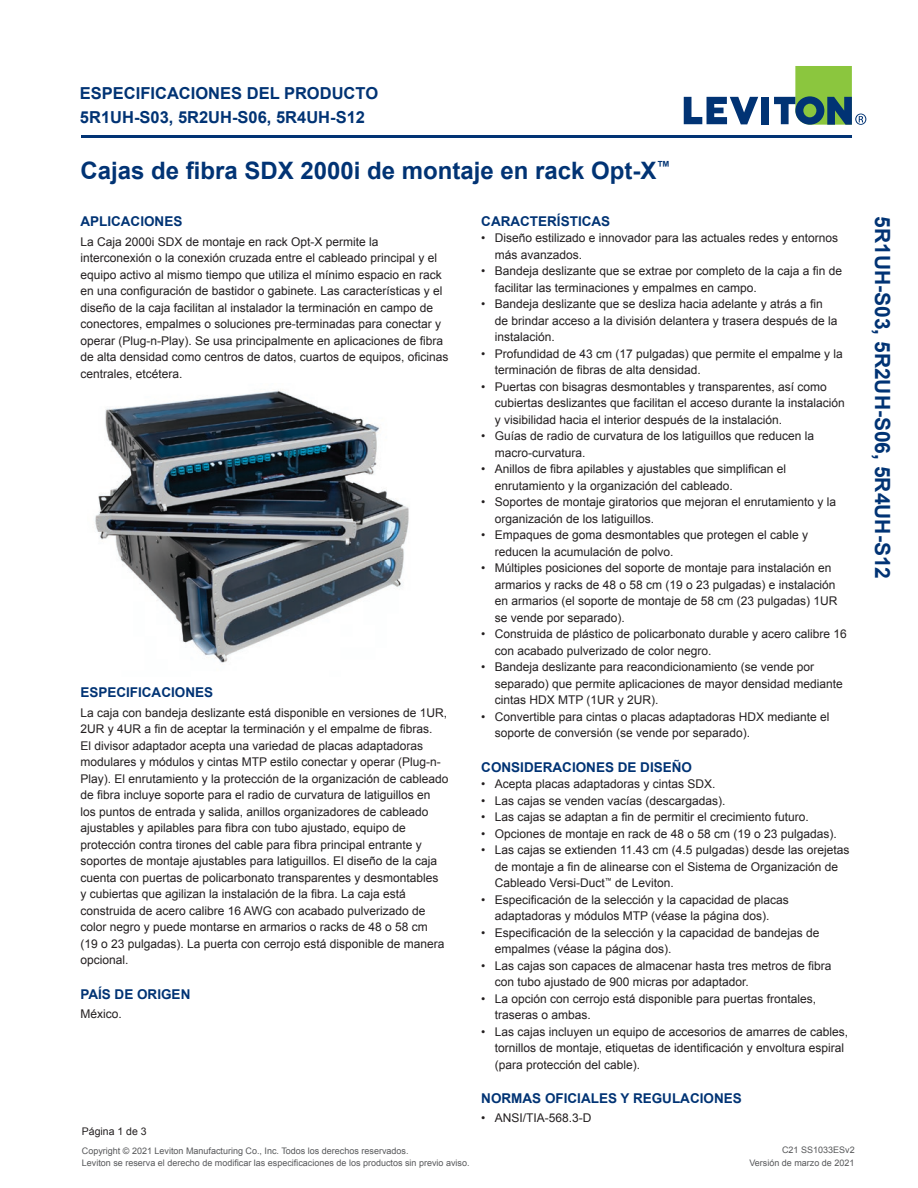
<style>
.page{position:relative;width:918px;height:1188px;background:#fff}
.page>*{position:absolute;margin:0;border:0;box-sizing:border-box;transform-origin:0 0}
.Product_Name_Header{font:700 24px "Arial";color:#013374}
.Side_Tab_Part__s{font:700 21px "Arial";color:#013374}
.PRODUCT_SPECIFICATIO{font:700 16.5px "Arial";color:#013374}
.Subheads{font:700 13.5px "Arial";color:#013374}
.Body{font:12px/16.5px "Arial";color:#231f20}
.t1{font:10.5px "Arial";color:#231f20}
.Mouse_Type{font:9px/12px "Arial";color:#57585a}
</style>
<div class="page">
<svg style="left:684px;top:97px;width:74px;height:27px"></svg>
<div style="left:761px;top:97px;width:8px;height:27px;background:#013374"></div>
<svg style="left:774px;top:66px;width:92px;height:59px"></svg>
<hr style="left:81px;top:135px;width:771px;height:3px;background:#013374">
<img style="left:95px;top:390px;width:314px;height:273px">
<p class="PRODUCT_SPECIFICATIO" style="left:80px;top:82px;width:300px">ESPECIFICACIONES DEL PRODUCTO</p>
<p class="PRODUCT_SPECIFICATIO" style="left:80px;top:106px;width:287px">5R1UH-S03, 5R2UH-S06, 5R4UH-S12</p>
<p class="Product_Name_Header" style="left:80px;top:155px;width:592px">Cajas de fibra SDX 2000i de montaje en rack Opt-X<sup>™</sup></p>
<p class="Subheads" style="left:481px;top:212px;width:130px">CARACTERÍSTICAS</p>
<p class="Body" style="left:495px;top:230px;width:345px;text-indent:-14px">• Diseño estilizado e innovador para las actuales redes y entornos más avanzados.</p>
<p class="Body" style="left:495px;top:263px;width:349px;text-indent:-14px">• Bandeja deslizante que se extrae por completo de la caja a fin de facilitar las terminaciones y empalmes en campo.</p>
<p class="Body" style="left:495px;top:296px;width:344px;text-indent:-14px">• Bandeja deslizante que se desliza hacia adelante y atrás a fin de brindar acceso a la división delantera y trasera después de la instalación.</p>
<p class="Body" style="left:495px;top:345px;width:350px;text-indent:-14px">• Profundidad de 43 cm (17 pulgadas) que permite el empalme y la terminación de fibras de alta densidad.</p>
<p class="Body" style="left:495px;top:378px;width:352px;text-indent:-14px">• Puertas con bisagras desmontables y transparentes, así como cubiertas deslizantes que facilitan el acceso durante la instalación y visibilidad hacia el interior después de la instalación.</p>
<p class="Body" style="left:495px;top:428px;width:321px;text-indent:-14px">• Guías de radio de curvatura de los latiguillos que reducen la macro-curvatura.</p>
<p class="Body" style="left:495px;top:461px;width:293px;text-indent:-14px">• Anillos de fibra apilables y ajustables que simplifican el enrutamiento y la organización del cableado.</p>
<p class="Body" style="left:495px;top:494px;width:343px;text-indent:-14px">• Soportes de montaje giratorios que mejoran el enrutamiento y la organización de los latiguillos.</p>
<p class="Body" style="left:495px;top:527px;width:315px;text-indent:-14px">• Empaques de goma desmontables que protegen el cable y reducen la acumulación de polvo.</p>
<p class="Body" style="left:495px;top:560px;width:344px;text-indent:-14px">• Múltiples posiciones del soporte de montaje para instalación en armarios y racks de 48 o 58 cm (19 o 23 pulgadas) e instalación en armarios (el soporte de montaje de 58 cm (23 pulgadas) 1UR se vende por separado).</p>
<p class="Body" style="left:495px;top:626px;width:354px;text-indent:-14px">• Construida de plástico de policarbonato durable y acero calibre 16 con acabado pulverizado de color negro.</p>
<p class="Body" style="left:495px;top:659px;width:350px;text-indent:-14px">• Bandeja deslizante para reacondicionamiento (se vende por separado) que permite aplicaciones de mayor densidad mediante cintas HDX MTP (1UR y 2UR).</p>
<p class="Body" style="left:495px;top:708px;width:336px;text-indent:-14px">• Convertible para cintas o placas adaptadoras HDX mediante el soporte de conversión (se vende por separado).</p>
<p class="Subheads" style="left:481px;top:758px;width:212px">CONSIDERACIONES DE DISEÑO</p>
<p class="Body" style="left:481px;top:776px;width:236px">• Acepta placas adaptadoras y cintas SDX.</p>
<p class="Body" style="left:481px;top:792px;width:246px">• Las cajas se venden vacías (descargadas).</p>
<p class="Body" style="left:481px;top:809px;width:329px">• Las cajas se adaptan a fin de permitir el crecimiento futuro.</p>
<p class="Body" style="left:481px;top:825px;width:357px">• Opciones de montaje en rack de 48 o 58 cm (19 o 23 pulgadas).</p>
<p class="Body" style="left:495px;top:842px;width:356px;text-indent:-14px">• Las cajas se extienden 11.43 cm (4.5 pulgadas) desde las orejetas de montaje a fin de alinearse con el Sistema de Organización de<br>Cableado Versi-Duct<sup>™</sup> de Leviton.</p>
<p class="Body" style="left:481px;top:891px;width:309px;text-align:center">• Especificación de la selección y la capacidad de placas adaptadoras y módulos MTP (véase la página dos).</p>
<p class="Body" style="left:495px;top:924px;width:326px;text-indent:-14px">• Especificación de la selección y la capacidad de bandejas de empalmes (véase la página dos).</p>
<p class="Body" style="left:495px;top:957px;width:338px;text-indent:-14px">• Las cajas son capaces de almacenar hasta tres metros de fibra con tubo ajustado de 900 micras por adaptador.</p>
<p class="Body" style="left:495px;top:990px;width:323px;text-indent:-14px">• La opción con cerrojo está disponible para puertas frontales, traseras o ambas.</p>
<p class="Body" style="left:495px;top:1023px;width:355px;text-indent:-14px">• Las cajas incluyen un equipo de accesorios de amarres de cables, tornillos de montaje, etiquetas de identificación y envoltura espiral (para protección del cable).</p>
<p class="Subheads" style="left:481px;top:1089px;width:262px">NORMAS OFICIALES Y REGULACIONES</p>
<p class="Body" style="left:481px;top:1110px;width:112px">• ANSI/TIA-568.3-D</p>
<p class="Mouse_Type" style="left:782px;top:1144px;width:74px">C21 SS1033ESv2</p>
<p class="Subheads" style="left:80px;top:212px;width:104px">APLICACIONES</p>
<p class="Body" style="left:80px;top:233px;width:370px">La Caja 2000i SDX de montaje en rack Opt-X permite la interconexión o la conexión cruzada entre el cableado principal y el equipo activo al mismo tiempo que utiliza el mínimo espacio en rack en una configuración de bastidor o gabinete. Las características y el diseño de la caja facilitan al instalador la terminación en campo de conectores, empalmes o soluciones pre-terminadas para conectar y operar (Plug-n-Play). Se usa principalmente en aplicaciones de fibra de alta densidad como centros de datos, cuartos de equipos, oficinas centrales, etcétera.</p>
<p class="Subheads" style="left:80px;top:683px;width:134px">ESPECIFICACIONES</p>
<p class="Body" style="left:80px;top:704px;width:370px">La caja con bandeja deslizante está disponible en versiones de 1UR, 2UR y 4UR a fin de aceptar la terminación y el empalme de fibras.<br>El divisor adaptador acepta una variedad de placas adaptadoras modulares y módulos y cintas MTP estilo conectar y operar (Plug-n-Play). El enrutamiento y la protección de la organización de cableado de fibra incluye soporte para el radio de curvatura de latiguillos en los puntos de entrada y salida, anillos organizadores de cableado ajustables y apilables para fibra con tubo ajustado, equipo de protección contra tirones del cable para fibra principal entrante y soportes de montaje ajustables para latiguillos. El diseño de la caja cuenta con puertas de policarbonato transparentes y desmontables<br>y cubiertas que agilizan la instalación de la fibra. La caja está construida de acero calibre 16 AWG con acabado pulverizado de color negro y puede montarse en armarios o racks de 48 o 58 cm<br>(19 o 23 pulgadas). La puerta con cerrojo está disponible de manera opcional.</p>
<p class="Subheads" style="left:80px;top:985px;width:112px">PAÍS DE ORIGEN</p>
<p class="Body" style="left:80px;top:1006px;width:43px">México.</p>
<p class="t1" style="left:82px;top:1124px;width:66px">Página 1 de 3</p>
<p class="Mouse_Type" style="left:82px;top:1145px;width:389px">Copyright © 2021 Leviton Manufacturing Co., Inc. Todos los derechos reservados.<br>Leviton se reserva el derecho de modificar las especificaciones de los productos sin previo aviso.</p>
<p class="Mouse_Type" style="left:749px;top:1157px;width:107px">Versión de marzo de 2021</p>
<p class="Side_Tab_Part__s" style="left:897px;top:216px;width:364px;rotate:90deg">5R1UH-S03, 5R2UH-S06, 5R4UH-S12</p>
</div>
